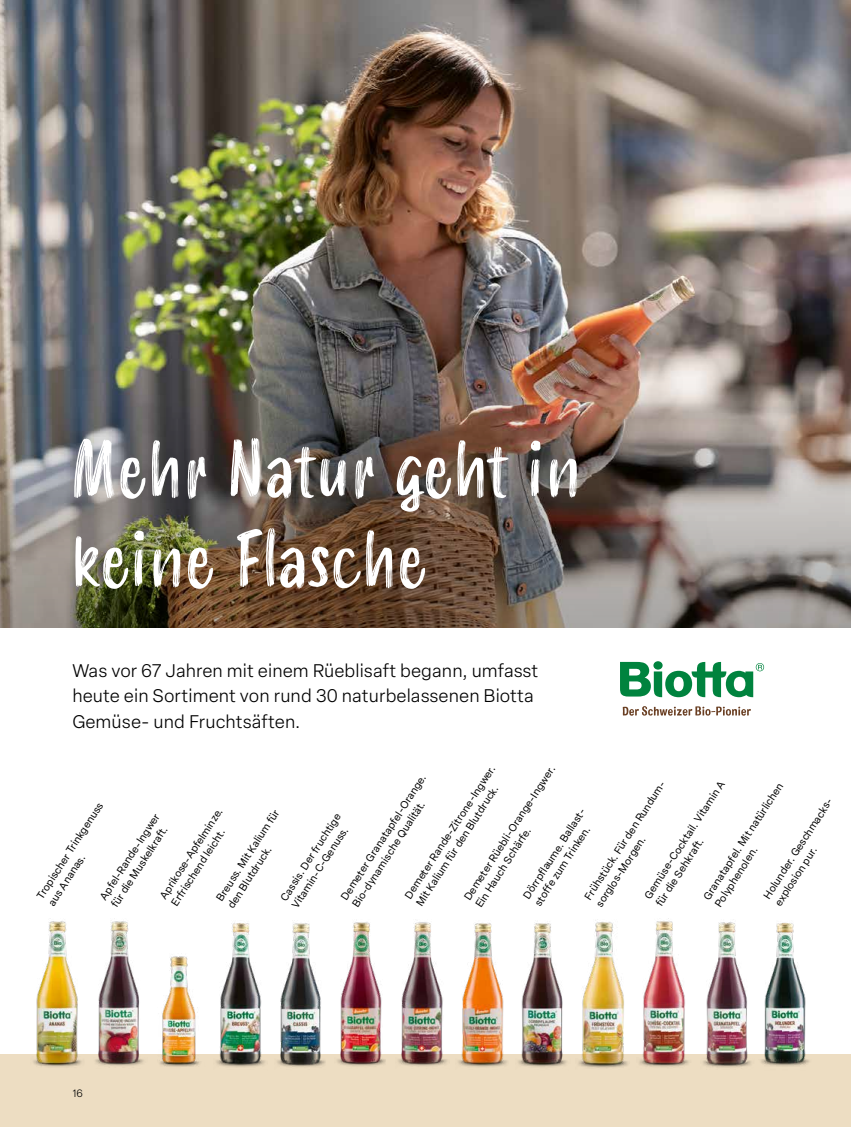
<style>
.page{position:relative;width:851px;height:1127px;background:#fff}
.page>*{position:absolute;margin:0;border:0;box-sizing:border-box;transform-origin:0 0}
.t1{font:75px/90px "Smoothy";letter-spacing:.005em;color:#fff}
.t2{font:300 18px/25.5px "Elza Text";letter-spacing:.005em;color:#000}
.t3{font:10.5px/13.5px "Elza Text";color:#000}
.t4{font:300 10.5px "Elza Text";color:#000}
</style>
<div class="page">
<img style="left:0;top:0;width:850px;height:340px">
<img style="left:0;top:340px;width:850px;height:287px">
<div style="left:0;top:1053px;width:850px;height:74px;background:#edddc2"></div>
<img style="left:30px;top:921px;width:55px;height:146px">
<img style="left:94px;top:921px;width:53px;height:145px">
<img style="left:334px;top:922px;width:52px;height:144px">
<img style="left:455px;top:923px;width:53px;height:144px">
<img style="left:395px;top:922px;width:54px;height:145px">
<img style="left:274px;top:923px;width:52px;height:144px">
<img style="left:213px;top:922px;width:54px;height:145px">
<img style="left:151px;top:956px;width:56px;height:111px">
<img style="left:515px;top:923px;width:55px;height:144px">
<img style="left:576px;top:920px;width:57px;height:148px">
<img style="left:636px;top:921px;width:55px;height:146px">
<img style="left:700px;top:922px;width:54px;height:146px">
<img style="left:758px;top:922px;width:53px;height:144px">
<svg style="left:622px;top:706px;width:128px;height:10px"></svg>
<svg style="left:620px;top:661px;width:144px;height:36px"></svg>
<h1 class="t1" style="left:71px;top:428px;width:512px">Mehr Natur geht in keine Flasche</h1>
<h2 class="t2" style="left:72px;top:657px;width:467px">Was vor 67 Jahren mit einem Rüeblisaft begann, umfasst heute ein Sortiment von rund 30 naturbelassenen Biotta<br>Gemüse- und Fruchtsäften.</h2>
<p class="t3" style="left:401px;top:894px;width:159px;rotate:-57deg">Demeter Rande-Zitrone-Ingwer.<br>Mit Kalium für den Blutdruck.</p>
<p class="t3" style="left:460px;top:895px;width:159px;rotate:-57deg">Demeter Rüebli-Orange-Ingwer.<br>Ein Hauch Schärfe.</p>
<p class="t3" style="left:337px;top:895px;width:149px;rotate:-57deg">Demeter Granatapfel-Orange.<br>Bio-dynamische Qualität.</p>
<p class="t3" style="left:640px;top:893px;width:140px;rotate:-57deg">Gemüse-Cocktail. Vitamin A für die Sehkraft.</p>
<p class="t3" style="left:581px;top:894px;width:141px;rotate:-57deg">Frühstück. Für den Rundum&shy;sorglos-Morgen.</p>
<p class="t3" style="left:699px;top:894px;width:139px;rotate:-57deg">Granatapfel. Mit natürlichen<br>Polyphenolen.</p>
<p class="t3" style="left:759px;top:893px;width:119px;rotate:-57deg">Holunder. Geschmacks&shy;explosion pur.</p>
<p class="t3" style="left:33px;top:893px;width:114px;rotate:-57deg">Tropischer Trinkgenuss aus Ananas.</p>
<p class="t3" style="left:213px;top:896px;width:108px;rotate:-57deg">Breuss. Mit Kalium für den Blutdruck.</p>
<p class="t3" style="left:519px;top:893px;width:107px;rotate:-57deg">Dörrpfl aume. Ballast&shy;stoff e zum Trinken.</p>
<p class="t3" style="left:156px;top:893px;width:107px;rotate:-57deg">Aprikose-Apfelminze.<br>Erfrischend leicht.</p>
<p class="t3" style="left:277px;top:896px;width:103px;rotate:-57deg">Cassis. Der fruchtige<br>Vitamin-C-Genuss.</p>
<p class="t3" style="left:96px;top:894px;width:102px;rotate:-57deg">Apfel-Rande-Ingwer für die Muskelkraft.</p>
<p class="t4" style="left:73px;top:1085px;width:12px">16</p>
</div>
